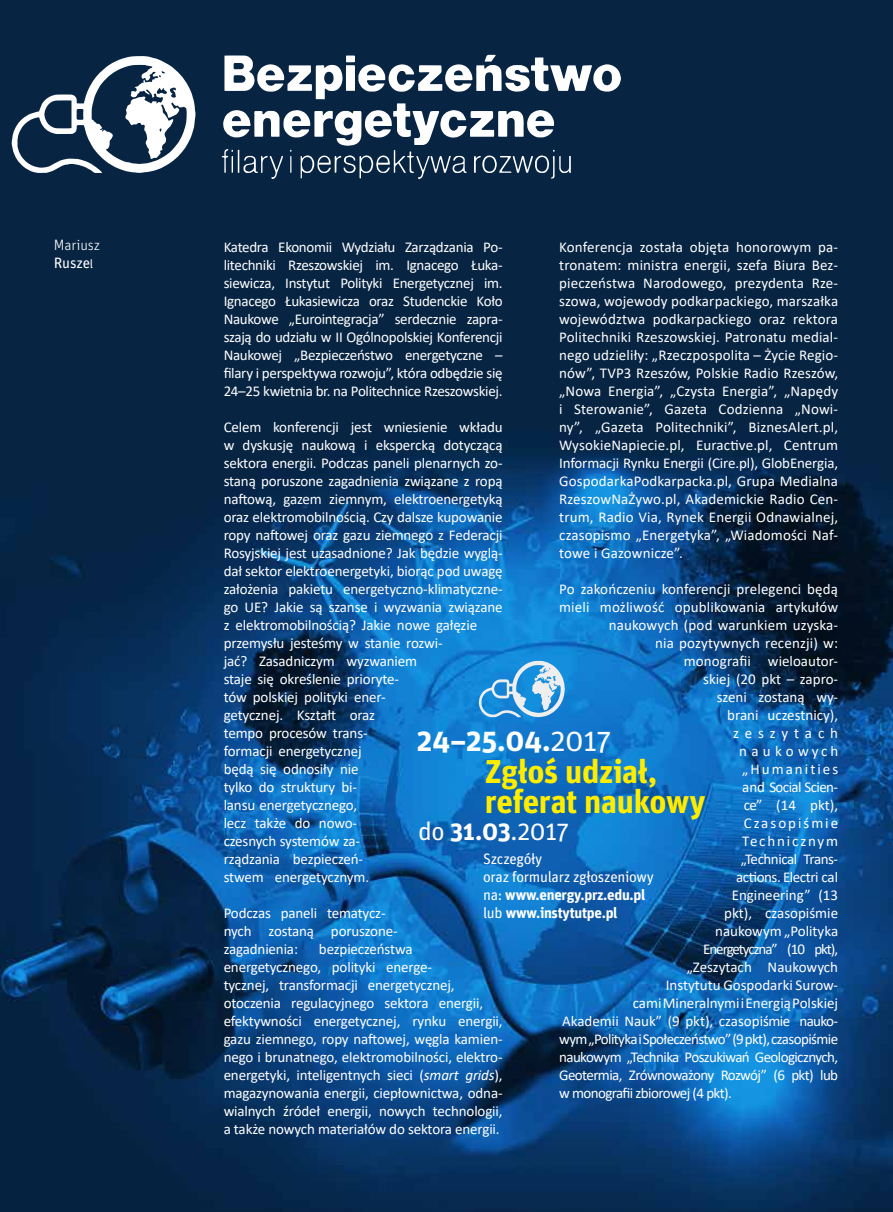
<style>
.page{position:relative;width:893px;height:1212px;background:#fff}
.page>*{position:absolute;margin:0;border:0;box-sizing:border-box;transform-origin:0 0}
.t1{font:700 33px/30px "Unit Pro";letter-spacing:-.01em;color:#ffed00}
.t2{font:700 30px "Unit Pro";color:#fff}
.t3{font:25.5px "Unit Pro";letter-spacing:-.01em;color:#fff}
.t4{font:15px/18px "Calibri";letter-spacing:-.01em;color:#fff}
.t5{font:15px "Calibri";letter-spacing:-.04em;color:#fff}
.t6{font:15px "Calibri";letter-spacing:.01em;color:#fff}
.t7{font:15px/18px "Unit Pro";letter-spacing:-.02em;color:#fff}
.t8{font:15px "Calibri";letter-spacing:-.03em;color:#fff}
.t9{font:15px "Calibri";letter-spacing:-.07em;color:#fff}
.t10{font:300 15px/18px "Unit Pro";letter-spacing:-.01em;color:#fff}
.t11{font:15px "Calibri";letter-spacing:.135em;color:#fff}
.t12{font:15px "Calibri";letter-spacing:.13em;color:#fff}
.t13{font:15px "Calibri";letter-spacing:.12em;color:#fff}
.t14{font:15px "Calibri";letter-spacing:.39em;color:#fff}
.t15{font:15px "Calibri";letter-spacing:.27em;color:#fff}
.s1{font-weight:400}
.s2{font-weight:400;font-size:12px}
.s3{font-weight:700}
.s4{font-style:italic}
</style>
<div class="page">
<img style="left:0;top:0;width:893px;height:1212px">
<svg style="left:11px;top:56px;width:185px;height:117px"></svg>
<svg style="left:222px;top:55px;width:399px;height:124px"></svg>
<svg style="left:479px;top:661px;width:86px;height:56px;background:#5dabdf"></svg>
<p class="t10" style="left:54px;top:236px;width:48px">Mariusz<br><span class="s1">Rusze</span><span class="s2">l</span></p>
<p class="t4" style="left:559px;top:238px;width:280px;text-align:justify">Konferencja została objęta honorowym pa&shy;tronatem: ministra energii, szefa Biura Bez&shy;pieczeństwa Narodowego, prezydenta Rze&shy;szowa, wojewody podkarpackiego, marszałka województwa podkarpackiego oraz rektora Politechniki Rzeszowskiej. Patronatu medial&shy;nego udzieliły: „Rzeczpospolita – Życie Regio&shy;nów”, TVP3 Rzeszów, Polskie Radio Rzeszów, „Nowa Energia”, „Czysta Energia”, „Napędy i Sterowanie”, Gazeta Codzienna „Nowi&shy;ny”, „Gazeta Politechniki”, BiznesAlert.pl, WysokieNapiecie.pl, Euractive.pl, Centrum Informacji Rynku Energii (Cire.pl), GlobEnergia, GospodarkaPodkarpacka.pl, Grupa Medialna RzeszowNaŻywo.pl, Akademickie Radio Cen&shy;trum, Radio Via, Rynek Energii Odnawialnej, czasopismo „Energetyka”, „Wiadomości Naf&shy;towe i Gazownicze”.</p>
<p class="t6" style="left:559px;top:579px;width:280px">Po zakończeniu konferencji prelegenci będą</p>
<p class="t6" style="left:559px;top:597px;width:280px">mieli możliwość opublikowania artykułów</p>
<p class="t6" style="left:609px;top:615px;width:231px">naukowych (pod warunkiem uzyska-</p>
<p class="t6" style="left:655px;top:633px;width:184px">nia pozytywnych recenzji) w:</p>
<p class="t4" style="left:684px;top:652px;width:156px">monografii wieloautor-</p>
<p class="t4" style="left:703px;top:670px;width:136px">skiej (20 pkt – zapro-</p>
<p class="t4" style="left:717px;top:688px;width:123px">szeni zostaną wy-</p>
<p class="t4" style="left:727px;top:706px;width:112px">brani uczestnicy),</p>
<p class="t14" style="left:733px;top:723px;width:106px">zeszytach</p>
<p class="t15" style="left:739px;top:741px;width:100px">naukowych</p>
<p class="t11" style="left:742px;top:759px;width:98px">„Humanities</p>
<p class="t5" style="left:742px;top:777px;width:97px">and Social Scien-</p>
<p class="t4" style="left:744px;top:796px;width:96px">ce” (14 pkt),</p>
<p class="t12" style="left:744px;top:813px;width:96px">Czasopiśmie</p>
<p class="t13" style="left:742px;top:831px;width:98px">Technicznym</p>
<p class="t8" style="left:741px;top:849px;width:99px">„Technical Trans-</p>
<p class="t8" style="left:736px;top:867px;width:103px">actions. Electri cal</p>
<p class="t4" style="left:732px;top:886px;width:108px">Engineering” (13</p>
<p class="t4" style="left:724px;top:904px;width:115px">pkt), czasopiśmie</p>
<p class="t4" style="left:715px;top:922px;width:125px">naukowym „Polityka</p>
<p class="t9" style="left:703px;top:939px;width:136px">Energetyczna” (10 pkt),</p>
<p class="t4" style="left:687px;top:958px;width:153px">„Zeszytach Naukowych</p>
<p class="t4" style="left:666px;top:976px;width:174px">Instytutu Gospodarki Surow-</p>
<p class="t4" style="left:633px;top:994px;width:207px">cami Mineralnymi i Energią Polskiej</p>
<p class="t4" style="left:562px;top:1012px;width:277px">Akademii Nauk” (9 pkt), czasopiśmie nauko-</p>
<p class="t5" style="left:559px;top:1029px;width:280px">wym „Polityka i Społeczeństwo” (9 pkt), czasopiśmie</p>
<p class="t5" style="left:559px;top:1047px;width:280px">naukowym „Technika Poszukiwań Geologicznych,</p>
<p class="t5" style="left:559px;top:1065px;width:280px">Geotermia, Zrównoważony Rozwój” (6 pkt) lub</p>
<p class="t5" style="left:559px;top:1083px;width:174px">w monografii zbiorowej (4 pkt).</p>
<p class="t4" style="left:224px;top:238px;width:280px;text-align:justify">Katedra Ekonomii Wydziału Zarządzania Po&shy;litechniki Rzeszowskiej im. Ignacego Łuka&shy;siewicza, Instytut Polityki Energetycznej im.<br>Ignacego Łukasiewicza oraz Studenckie Koło Naukowe „Eurointegracja” serdecznie zapra&shy;szają do udziału w II Ogólnopolskiej Konferencji Naukowej „Bezpieczeństwo energetyczne – filary i perspektywa rozwoju”, która odbędzie się 24–25 kwietnia br. na Politechnice Rzeszowskiej.</p>
<p class="t4" style="left:224px;top:418px;width:281px">Celem konferencji jest wniesienie wkładu w dyskusję naukową i ekspercką dotyczącą sektora energii. Podczas paneli plenarnych zo&shy;staną poruszone zagadnienia związane z ropą naftową, gazem ziemnym, elektroenergetyką oraz elektromobilnością. Czy dalsze kupowanie ropy naftowej oraz gazu ziemnego z Federacji Rosyjskiej jest uzasadnione? Jak będzie wyglą&shy;dał sektor elektroenergetyki, biorąc pod uwagę założenia pakietu energetyczno-klimatyczne&shy;go UE? Jakie są szanse i wyzwania związane z elektromobilnością? Jakie nowe gałęzie przemysłu jesteśmy w stanie rozwi-<br>jać? Zasadniczym wyzwaniem<br>staje się określenie prioryte-<br>tów polskiej polityki ener-<br>getycznej. Kształt oraz<br>tempo procesów trans-<br>formacji energetycznej<br>będą się odnosiły nie<br>tylko do struktury bi-<br>lansu energetycznego,<br>lecz także do nowo-<br>czesnych systemów za-<br>rządzania bezpieczeń-<br>stwem energetycznym.</p>
<p class="t4" style="left:224px;top:904px;width:175px">Podczas paneli tematycz&shy;nych zostaną poruszone&shy;zagadnienia:</p>
<h2 class="t2" style="left:417px;top:721px;width:196px">24–25.04.<span class="s1">2017</span></h2>
<h1 class="t1" style="left:485px;top:755px;width:222px">Zgłoś udział, referat naukowy</h1>
<p class="t7" style="left:483px;top:850px;width:172px">Szczegóły<br>oraz formularz zgłoszeniowy na: <span class="s3">www.energy.prz.edu.pl </span>lub <span class="s3">www.instytutpe.pl</span></p>
<h3 class="t3" style="left:418px;top:815px;width:153px">do <span class="s3">31.03</span>.2017</h3>
<p class="t4" style="left:224px;top:940px;width:280px;text-indent:95px">bezpieczeństwa energetycznego, polityki energe-<br>tycznej, transformacji energetycznej, otoczenia regulacyjnego sektora energii, efektywności energetycznej, rynku energii, gazu ziemnego, ropy naftowej, węgla kamien&shy;nego i brunatnego, elektromobilności, elektro&shy;energetyki, inteligentnych sieci (<span class="s4">smart grids</span>), magazynowania energii, ciepłownictwa, odna&shy;wialnych źródeł energii, nowych technologii, a także nowych materiałów do sektora energii.</p>
</div>
